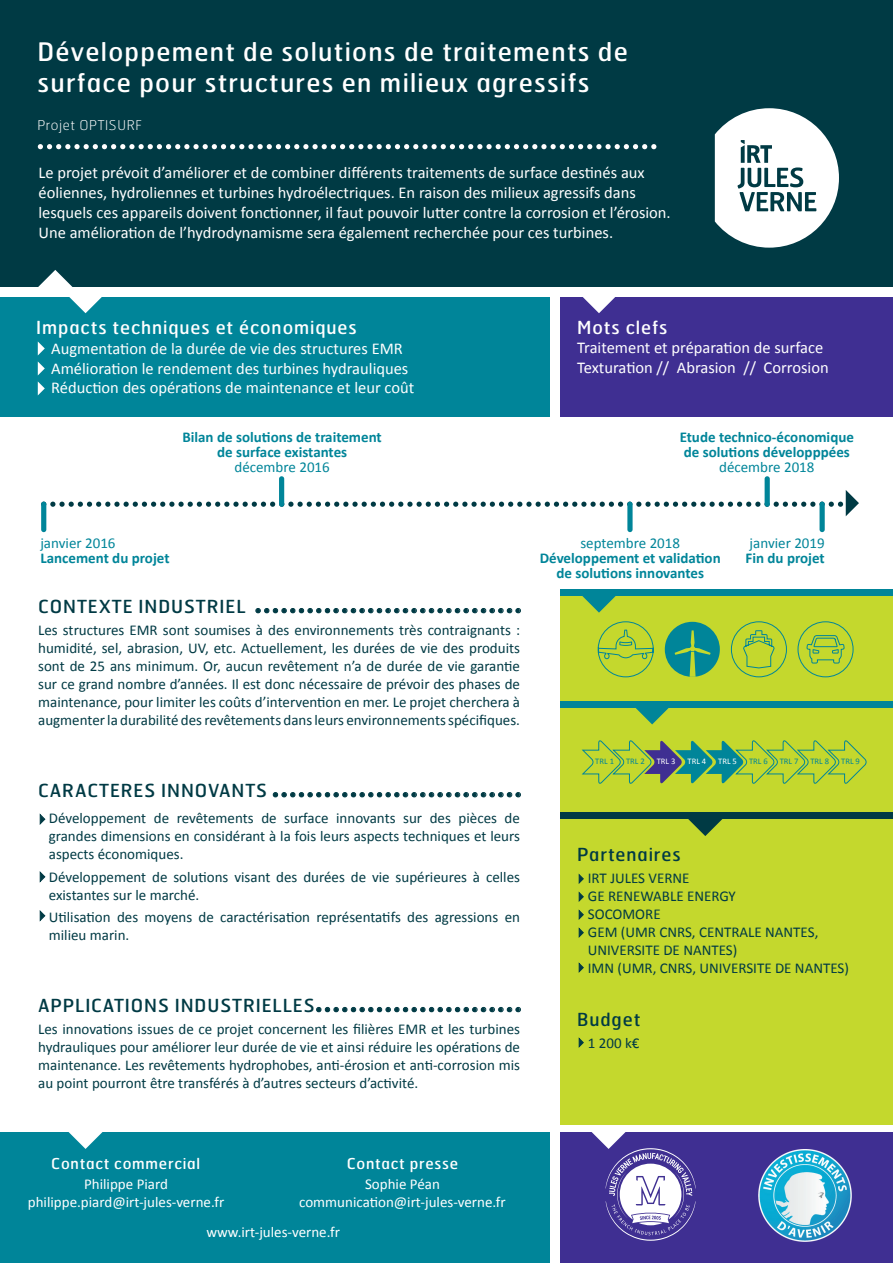
<style>
.page{position:relative;width:893px;height:1263px;background:#fff}
.page>*{position:absolute;margin:0;border:0;box-sizing:border-box;transform-origin:0 0}
.t1{font:700 31.5px "Comfortaa";color:#003a44}
.t2{font:25.5px/30.6px "Hermes FB";letter-spacing:.05em;color:#fff}
.t3{font:18px "Hermes FB";letter-spacing:.05em;color:#003a44}
.t4{font:18px "Hermes FB";letter-spacing:.05em;color:#fff}
.t5{font:16.5px/19.8px "Calibri";color:#fff}
.t6{font:15px/18px "Calibri";color:#003a44;text-align:justify}
.t7{font:700 15px/15px "Calibri";color:#008599;text-align:center}
.t8{font:15px/30.8px "Calibri";color:#fff}
.t9{font:15px "Calibri";color:#008599}
.t10{font:15px "Hermes FB";letter-spacing:.05em;color:#fff}
.t11{font:100 13.5px "Hermes FB";letter-spacing:.05em;color:#fff}
.t12{font:8.55px "Calibri";color:#008599}
.t13{font:8.55px "Calibri";color:#fff}
.s1{font-family:"Hermes FB";font-weight:400;font-size:18px}
.s2{font-family:"Comfortaa";font-weight:700;font-size:31.5px}
</style>
<div class="page">
<svg style="left:255px;top:608px;width:266px;height:6px"></svg>
<svg style="left:272px;top:792px;width:249px;height:6px"></svg>
<svg style="left:316px;top:1007px;width:205px;height:5px"></svg>
<div style="left:0;top:1132px;width:549px;height:131px;background:#008599"></div>
<div style="left:560px;top:595px;width:333px;height:530px;background:#c4d82d"></div>
<div style="left:0;top:0;width:893px;height:286px;background:#003a44"></div>
<svg style="left:715px;top:108px;width:124px;height:140px"></svg>
<svg style="left:38px;top:144px;width:618px;height:5px"></svg>
<svg style="left:581px;top:740px;width:286px;height:44px"></svg>
<svg style="left:38px;top:270px;width:35px;height:17px"></svg>
<div style="left:560px;top:589px;width:333px;height:6px;background:#008599"></div>
<div style="left:560px;top:701px;width:333px;height:6px;background:#008599"></div>
<svg style="left:635px;top:707px;width:35px;height:17px"></svg>
<div style="left:561px;top:812px;width:332px;height:7px;background:#003a44"></div>
<svg style="left:688px;top:819px;width:35px;height:17px"></svg>
<div style="left:560px;top:297px;width:333px;height:120px;background:#3f2f92"></div>
<svg style="left:583px;top:297px;width:32px;height:16px"></svg>
<div style="left:0;top:297px;width:549px;height:120px;background:#008599"></div>
<svg style="left:69px;top:297px;width:33px;height:16px"></svg>
<svg style="left:38px;top:341px;width:7px;height:14px"></svg>
<svg style="left:38px;top:361px;width:7px;height:14px"></svg>
<div style="left:560px;top:1132px;width:333px;height:131px;background:#3f2f92"></div>
<img style="left:759px;top:1149px;width:92px;height:92px">
<svg style="left:591px;top:1132px;width:105px;height:109px"></svg>
<svg style="left:68px;top:1132px;width:35px;height:17px"></svg>
<svg style="left:39px;top:871px;width:7px;height:12px"></svg>
<svg style="left:581px;top:595px;width:73px;height:83px"></svg>
<svg style="left:665px;top:622px;width:55px;height:55px"></svg>
<svg style="left:731px;top:621px;width:56px;height:57px"></svg>
<svg style="left:797px;top:621px;width:57px;height:57px"></svg>
<svg style="left:38px;top:381px;width:7px;height:14px"></svg>
<svg style="left:39px;top:813px;width:7px;height:12px"></svg>
<svg style="left:41px;top:476px;width:818px;height:56px"></svg>
<svg style="left:578px;top:962px;width:6px;height:11px"></svg>
<svg style="left:578px;top:873px;width:6px;height:65px"></svg>
<svg style="left:578px;top:1037px;width:6px;height:11px"></svg>
<svg style="left:39px;top:910px;width:7px;height:12px"></svg>
<h2 class="t2" style="left:37px;top:36px;width:592px">Développement de solutions de traitements de surface pour structures en milieux agressifs</h2>
<p class="t11" style="left:37px;top:116px;width:106px">Projet OPTISURF</p>
<p class="t5" style="left:39px;top:163px;width:634px">Le projet prévoit d’améliorer et de combiner différents traitements de surface destinés aux éoliennes, hydroliennes et turbines hydroélectriques. En raison des milieux agressifs dans lesquels ces appareils doivent fonctionner, il faut pouvoir lutter contre la corrosion et l’érosion.<br>Une amélioration de l’hydrodynamisme sera également recherchée pour ces turbines.</p>
<p class="t4" style="left:36px;top:316px;width:322px">Impacts techniques et économiques</p>
<p class="t5" style="left:51px;top:339px;width:365px">Augmentation de la durée de vie des structures EMR<br>Amélioration le rendement des turbines hydrauliques<br>Réduction des opérations de maintenance et leur coût</p>
<p class="t7" style="left:182px;top:429px;width:201px">Bilan de solutions de traitement de surface existantes</p>
<p class="t9" style="left:234px;top:457px;width:97px">décembre 2016</p>
<p class="t4" style="left:577px;top:316px;width:92px">Mots clefs</p>
<p class="t5" style="left:577px;top:338px;width:253px">Traitement et préparation de surface<br>Texturation // Abrasion // Corrosion</p>
<p class="t7" style="left:680px;top:429px;width:176px;text-align:left">Etude technico-économique de solutions développpées</p>
<p class="t9" style="left:719px;top:457px;width:97px">décembre 2018</p>
<p class="t9" style="left:40px;top:534px;width:77px">janvier 2016</p>
<p class="t7" style="left:40px;top:551px;width:131px">Lancement du projet</p>
<h1 class="t1" style="left:38px;top:581px;width:484px"><span class="s1">CONTEXTE INDUSTRIEL</span> ...............................</h1>
<p class="t6" style="left:38px;top:621px;width:483px">Les structures EMR sont soumises à des environnements très contraignants : humidité, sel, abrasion, UV, etc. Actuellement, les durées de vie des produits sont de 25 ans minimum. Or, aucun revêtement n’a de durée de vie garantie sur ce grand nombre d’années. Il est donc nécessaire de prévoir des phases de maintenance, pour limiter les coûts d’intervention en mer. Le projet cherchera à augmenter la durabilité des revêtements dans leurs environnements spécifiques.</p>
<h1 class="t1" style="left:38px;top:765px;width:484px"><span class="s1">CARACTERES INNOVANTS</span> .............................</h1>
<p class="t6" style="left:49px;top:809px;width:473px">Développement de revêtements de surface innovants sur des pièces de grandes dimensions en considérant à la fois leurs aspects techniques et leurs aspects économiques.</p>
<p class="t6" style="left:49px;top:868px;width:473px">Développement de solutions visant des durées de vie supérieures à celles existantes sur le marché.</p>
<p class="t6" style="left:49px;top:908px;width:473px">Utilisation des moyens de caractérisation représentatifs des agressions en milieu marin.</p>
<p class="t3" style="left:38px;top:994px;width:484px">APPLICATIONS INDUSTRIELLES<span class="s2">........................</span></p>
<p class="t6" style="left:38px;top:1020px;width:483px">Les innovations issues de ce projet concernent les filières EMR et les turbines hydrauliques pour améliorer leur durée de vie et ainsi réduire les opérations de maintenance. Les revêtements hydrophobes, anti-érosion et anti-corrosion mis au point pourront être transférés à d’autres secteurs d’activité.</p>
<p class="t9" style="left:580px;top:534px;width:101px">septembre 2018</p>
<p class="t7" style="left:540px;top:551px;width:183px">Développement et validation de solutions innovantes</p>
<p class="t9" style="left:750px;top:534px;width:77px">janvier 2019</p>
<p class="t7" style="left:745px;top:551px;width:81px">Fin du projet</p>
<p class="t12" style="left:595px;top:756px;width:20px">TRL 1</p>
<p class="t12" style="left:626px;top:756px;width:20px">TRL 2</p>
<p class="t13" style="left:657px;top:756px;width:20px">TRL 3</p>
<p class="t13" style="left:687px;top:756px;width:20px">TRL 4</p>
<p class="t13" style="left:718px;top:756px;width:20px">TRL 5</p>
<p class="t12" style="left:749px;top:756px;width:20px">TRL 6</p>
<p class="t12" style="left:780px;top:756px;width:20px">TRL 7</p>
<p class="t12" style="left:810px;top:756px;width:20px">TRL 8</p>
<p class="t12" style="left:841px;top:756px;width:20px">TRL 9</p>
<p class="t3" style="left:577px;top:843px;width:105px">Partenaires</p>
<p class="t6" style="left:588px;top:869px;width:263px;text-align:left">IRT JULES VERNE<br>GE RENEWABLE ENERGY<br>SOCOMORE<br>GEM (UMR CNRS, CENTRALE NANTES,<br>UNIVERSITE DE NANTES)<br>IMN (UMR, CNRS, UNIVERSITE DE NANTES)</p>
<p class="t3" style="left:577px;top:1007px;width:65px">Budget</p>
<p class="t6" style="left:588px;top:1034px;width:53px">1 200 k€</p>
<p class="t10" style="left:51px;top:1154px;width:150px">Contact commercial</p>
<p class="t10" style="left:347px;top:1154px;width:113px">Contact presse</p>
<p class="t8" style="left:84px;top:1168px;width:85px">Philippe Piard</p>
<p class="t8" style="left:365px;top:1168px;width:76px">Sophie Péan</p>
<p class="t8" style="left:28px;top:1186px;width:198px">philippe.piard@irt-jules-verne.fr</p>
<p class="t8" style="left:206px;top:1186px;width:301px;text-indent:93px">communication@irt-jules-verne.fr www.irt-jules-verne.fr</p>
</div>
